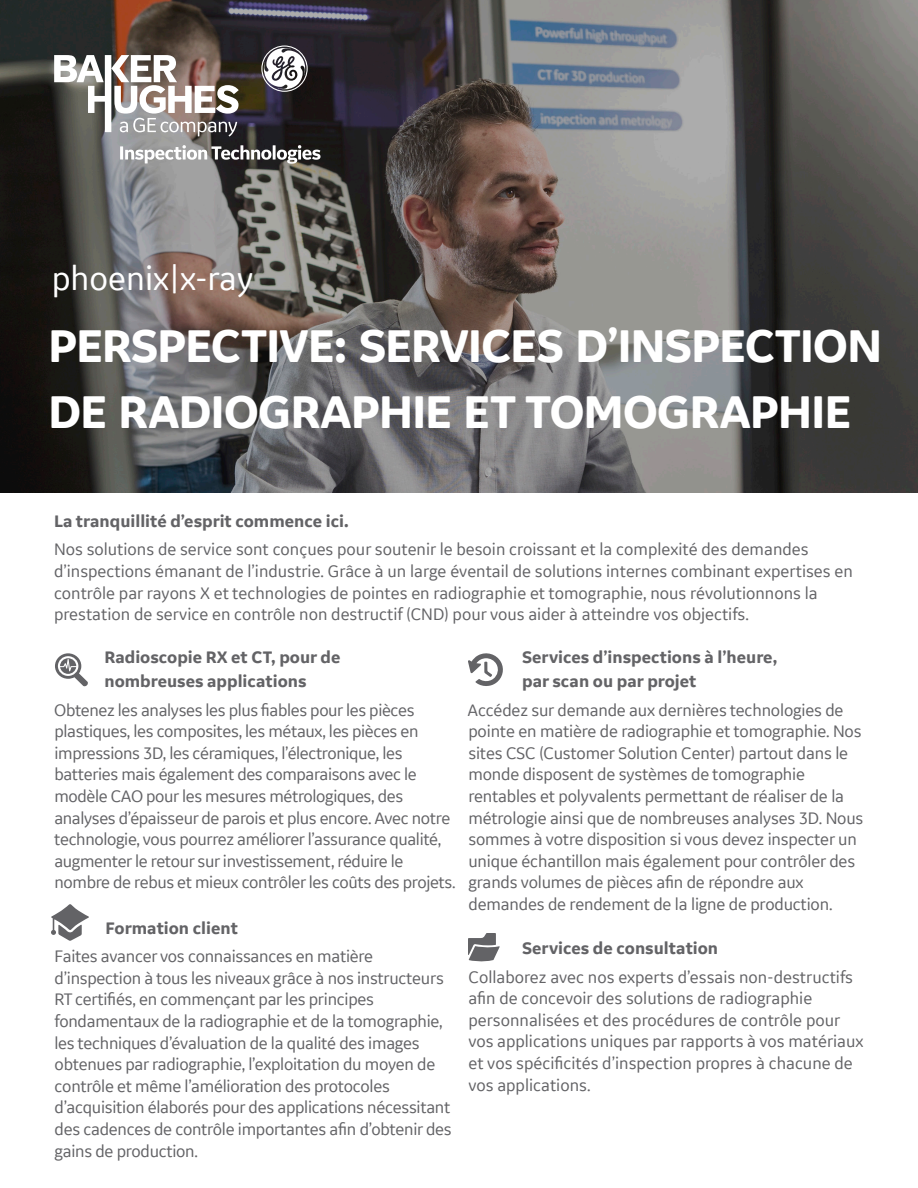
<style>
.page{position:relative;width:918px;height:1188px;background:#fff}
.page>*{position:absolute;margin:0;border:0;box-sizing:border-box;transform-origin:0 0}
.t1{font:700 49.5px/66px "GE Inspira Sans";letter-spacing:-.025em;color:#fff}
.t2{font:36px "GE Inspira Sans";color:#fff}
.t3{font:18px/21.6px "GE Inspira Sans";letter-spacing:-.01em;color:#636366}
.t4{font:700 18px/24px "GE Inspira Sans";color:#636366}
</style>
<div class="page">
<img style="left:0;top:0;width:918px;height:492px">
<svg style="left:55px;top:653px;width:33px;height:34px"></svg>
<svg style="left:468px;top:933px;width:32px;height:29px"></svg>
<svg style="left:468px;top:653px;width:35px;height:33px"></svg>
<svg style="left:51px;top:904px;width:38px;height:37px"></svg>
<hr style="left:120px;top:146px;width:3px;height:14px;background:#fff">
<svg style="left:125px;top:145px;width:146px;height:18px"></svg>
<hr style="left:273px;top:145px;width:3px;height:15px;background:#fff">
<svg style="left:277px;top:145px;width:44px;height:19px"></svg>
<svg style="left:54px;top:45px;width:254px;height:91px"></svg>
<p class="t2" style="left:52px;top:257px;width:203px">phoenix|x-ray</p>
<p class="t1" style="left:48px;top:312px;width:836px">PERSPECTIVE: SERVICES D’INSPECTION<br>DE RADIOGRAPHIE ET TOMOGRAPHIE</p>
<p class="t4" style="left:54px;top:509px;width:296px">La tranquillité d’esprit commence ici.</p>
<p class="t3" style="left:54px;top:538px;width:800px">Nos solutions de service sont conçues pour soutenir le besoin croissant et la complexité des demandes d’inspections émanant de l’industrie. Grâce à un large éventail de solutions internes combinant expertises en contrôle par rayons X et technologies de pointes en radiographie et tomographie, nous révolutionnons la prestation de service en contrôle non destructif (CND) pour vous aider à atteindre vos objectifs.</p>
<p class="t4" style="left:104px;top:645px;width:238px">Radioscopie RX et CT, pour de nombreuses applications</p>
<p class="t3" style="left:54px;top:698px;width:403px">Obtenez les analyses les plus fiables pour les pièces plastiques, les composites, les métaux, les pièces en impressions 3D, les céramiques, l’électronique, les batteries mais également des comparaisons avec le modèle CAO pour les mesures métrologiques, des analyses d’épaisseur de parois et plus encore. Avec notre technologie, vous pourrez améliorer l’assurance qualité, augmenter le retour sur investissement, réduire le nombre de rebus et mieux contrôler les coûts des projets.</p>
<p class="t4" style="left:105px;top:916px;width:134px">Formation client</p>
<p class="t3" style="left:54px;top:945px;width:399px">Faites avancer vos connaissances en matière d’inspection à tous les niveaux grâce à nos instructeurs RT certifiés, en commençant par les principes fondamentaux de la radiographie et de la tomographie, les techniques d’évaluation de la qualité des images obtenues par radiographie, l’exploitation du moyen de contrôle et même l’amélioration des protocoles d’acquisition élaborés pour des applications nécessitant des cadences de contrôle importantes afin d’obtenir des gains de production.</p>
<p class="t4" style="left:522px;top:645px;width:257px">Services d’inspections à l’heure, par scan ou par projet</p>
<p class="t3" style="left:468px;top:698px;width:397px">Accédez sur demande aux dernières technologies de pointe en matière de radiographie et tomographie. Nos sites CSC (Customer Solution Center) partout dans le monde disposent de systèmes de tomographie rentables et polyvalents permettant de réaliser de la métrologie ainsi que de nombreuses analyses 3D. Nous sommes à votre disposition si vous devez inspecter un unique échantillon mais également pour contrôler des grands volumes de pièces afin de répondre aux demandes de rendement de la ligne de production.</p>
<p class="t4" style="left:522px;top:936px;width:198px">Services de consultation</p>
<p class="t3" style="left:468px;top:965px;width:397px">Collaborez avec nos experts d’essais non-destructifs afin de concevoir des solutions de radiographie personnalisées et des procédures de contrôle pour vos applications uniques par rapports à vos matériaux et vos spécificités d’inspection propres à chacune de vos applications.</p>
</div>
